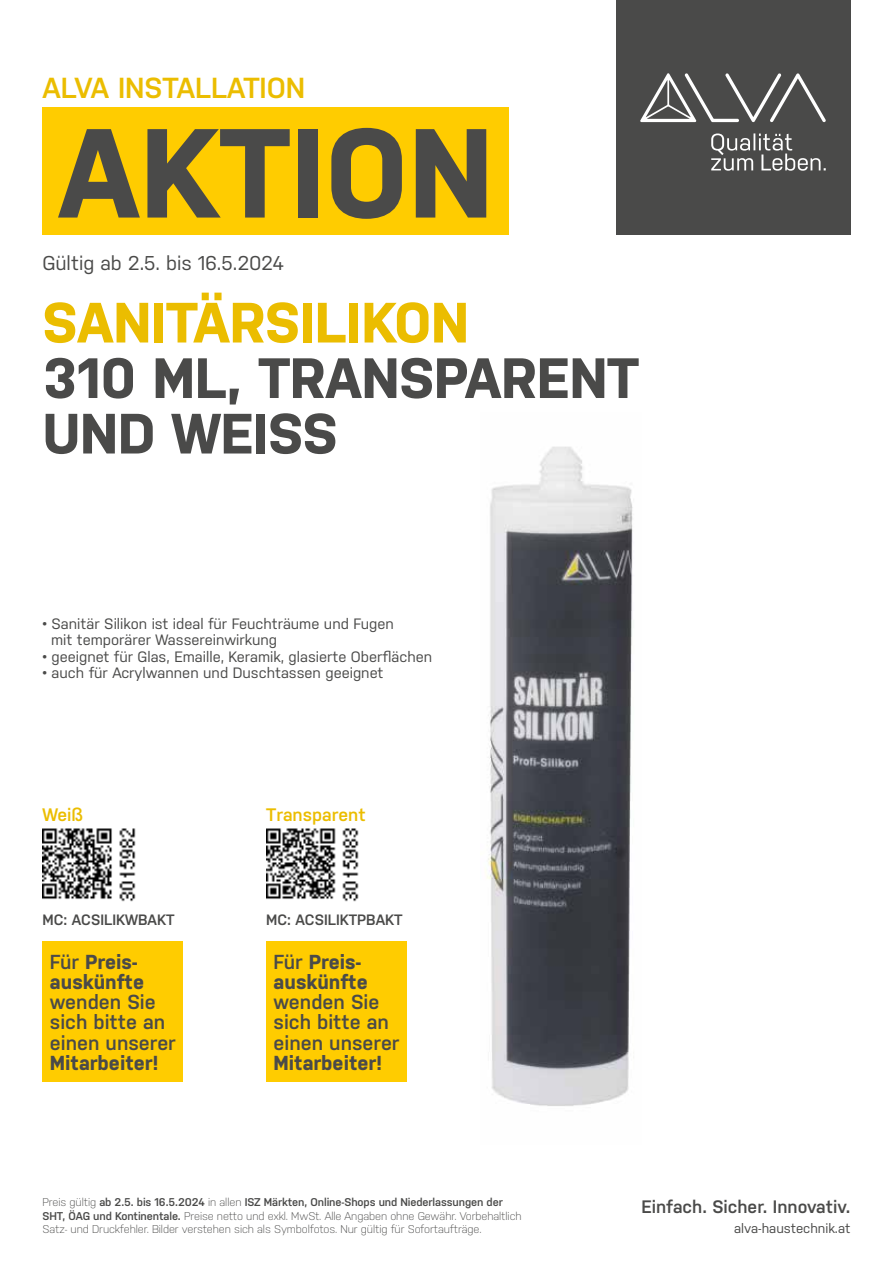
<style>
.page{position:relative;width:893px;height:1263px;background:#fff}
.page>*{position:absolute;margin:0;border:0;box-sizing:border-box;transform-origin:0 0}
.t1{font:700 126.3px "Nudista";color:#4a4a49}
.t2{font:700 56.7px/55.5px "Nudista";letter-spacing:-.01em;color:#4a4a49}
.t3{font:700 56.7px "Nudista";letter-spacing:-.01em;color:#ebbd00}
.t4{font:600 28.95px "Nudista";color:#ebbd00}
.t5{font:600 20.25px/20.2px "Nudista";color:#4a4a49}
.t6{font:700 20.25px/20.2px "Nudista";color:#4a4a49}
.t7{font:19.95px "Nudista";letter-spacing:-.005em;color:#4a4a49}
.t8{font:600 18px "Nudista";color:#4a4a49}
.t9{font:600 18px "Nudista";color:#ebbd00}
.t10{font:15px/16.5px "Nudista";color:#4a4a49}
.t11{font:600 15px "Nudista";color:#4a4a49}
.t12{font:13.5px "Nudista";color:#4a4a49}
.t13{font:300 11.25px/13.5px "Nudista";letter-spacing:-.01em;color:#4a4a49}
.s1{font-weight:600}
</style>
<div class="page">
<img style="left:487px;top:446px;width:146px;height:660px">
<div style="left:43px;top:107px;width:466px;height:128px;background:#fc0"></div>
<div style="left:615px;top:0;width:235px;height:235px;background:#4a4a49"></div>
<svg style="left:640px;top:73px;width:186px;height:98px"></svg>
<img style="left:43px;top:828px;width:93px;height:74px">
<img style="left:266px;top:828px;width:93px;height:74px">
<div style="left:43px;top:942px;width:140px;height:140px;background:#fc0"></div>
<div style="left:266px;top:942px;width:140px;height:140px;background:#fc0"></div>
<h3 class="t4" style="left:43px;top:71px;width:264px">ALVA INSTALLATION</h3>
<h1 class="t1" style="left:58px;top:101px;width:437px">AKTION</h1>
<h3 class="t7" style="left:43px;top:251px;width:243px">Gültig ab 2.5. bis 16.5.2024</h3>
<h2 class="t3" style="left:43px;top:290px;width:428px">SANITÄRSILIKON</h2>
<h2 class="t2" style="left:43px;top:350px;width:598px">310 ML, TRANSPARENT<br>UND WEISS</h2>
<h3 class="t10" style="left:51px;top:615px;width:344px;text-indent:-9px">• Sanitär Silikon ist ideal für Feuchträume und Fugen mit temporärer Wassereinwirkung</h3>
<h3 class="t10" style="left:43px;top:648px;width:391px">• geeignet für Glas, Emaille, Keramik, glasierte Oberflächen</h3>
<h3 class="t10" style="left:43px;top:665px;width:342px">• auch für Acrylwannen und Duschtassen geeignet</h3>
<h3 class="t9" style="left:43px;top:804px;width:42px">Weiß</h3>
<h3 class="t9" style="left:266px;top:804px;width:101px">Transparent</h3>
<h3 class="t11" style="left:43px;top:911px;width:134px">MC: ACSILIKWBAKT</h3>
<h3 class="t11" style="left:266px;top:911px;width:138px">MC: ACSILIKTPBAKT</h3>
<h3 class="t6" style="left:50px;top:951px;width:96px"><span class="s1">Für</span> Preis&shy;auskünfte</h3>
<h3 class="t5" style="left:50px;top:992px;width:127px">wenden Sie sich bitte an einen unserer</h3>
<h3 class="t6" style="left:50px;top:1052px;width:110px">Mitarbeiter!</h3>
<h3 class="t6" style="left:274px;top:951px;width:96px"><span class="s1">Für</span> Preis&shy;auskünfte</h3>
<h3 class="t5" style="left:274px;top:992px;width:127px">wenden Sie sich bitte an einen unserer</h3>
<h3 class="t6" style="left:274px;top:1052px;width:110px">Mitarbeiter!</h3>
<p class="t13" style="left:43px;top:1195px;width:481px">Preis gültig <span class="s1">ab 2.5. bis 16.5.2024</span> in allen <span class="s1">ISZ Märkten, Online-Shops und Niederlassungen der<br>SHT, ÖAG und Kontinentale.</span> Preise netto und exkl. MwSt. Alle Angaben ohne Gewähr. Vorbehaltlich<br>Satz- und Druckfehler. Bilder verstehen sich als Symbolfotos. Nur gültig für Sofortaufträge.</p>
<h3 class="t8" style="left:641px;top:1196px;width:211px">Einfach. Sicher. Innovativ.</h3>
<p class="t12" style="left:734px;top:1221px;width:118px">alva-haustechnik.at</p>
</div>
